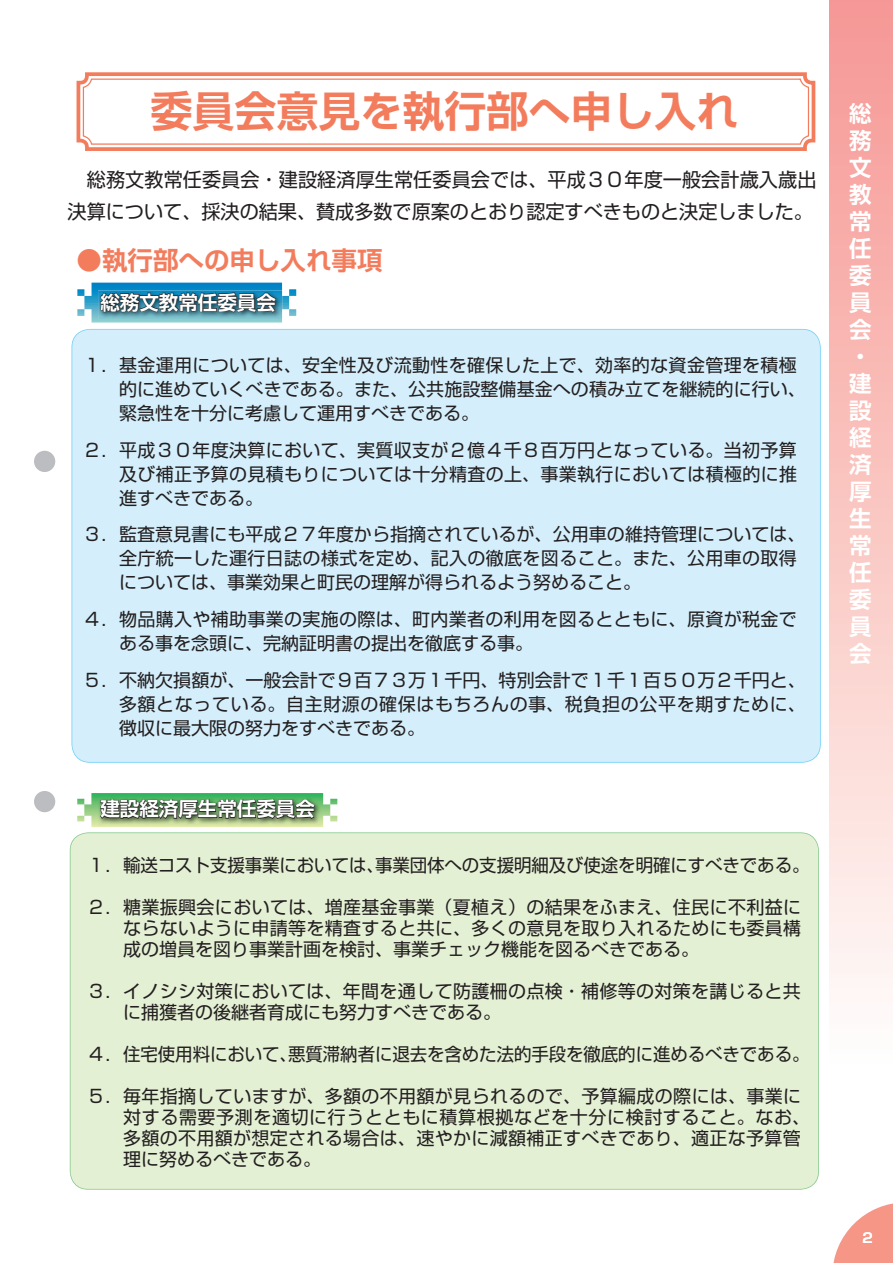
<style>
.page{position:relative;width:893px;height:1263px;background:#fff}
.page>*{position:absolute;margin:0;border:0;box-sizing:border-box;transform-origin:0 0}
.t1{font:700 42px "Shin Go Pro De";color:#f37c5d}
.t2{font:700 25.5px "Shin Go Pro De";color:#f37c5d}
.t3{font:700 22.5px/27px "Shin Go Pro De";color:#fff;text-align:justify}
.t4{font:19.5px/31.5px "Shin Go Pro";color:#231f20}
.t5{font:700 19.5px "Shin Go Pro De";color:#fff}
.t6{font:18px/24px "Shin Go Pro";letter-spacing:.02em;color:#231f20}
.t7{font:18px "Shin Go Pro";letter-spacing:-.005em;color:#231f20}
.t8{font:700 13.5px "Shin Go Pro De";color:#fff}
</style>
<div class="page">
<div style="left:829px;top:0;width:64px;height:1263px;background:linear-gradient(to bottom,#f69893,#fff)"></div>
<svg style="left:832px;top:1202px;width:61px;height:61px"></svg>
<div style="left:70px;top:832px;width:749px;height:358px;background:#e4f0d4"></div>
<div style="left:72px;top:329px;width:749px;height:434px;background:#d4effb"></div>
<svg style="left:77px;top:72px;width:738px;height:79px"></svg>
<svg style="left:83px;top:79px;width:726px;height:66px"></svg>
<svg style="left:77px;top:793px;width:261px;height:34px;background:#6b9165"></svg>
<svg style="left:77px;top:283px;width:220px;height:40px;background:#45859d"></svg>
<div style="left:34px;top:451px;width:21px;height:21px;background:#bcbdc0;border-radius:50%"></div>
<div style="left:34px;top:791px;width:21px;height:21px;background:#bcbdc0;border-radius:50%"></div>
<h1 class="t1" style="left:151px;top:77px;width:589px">委員会意見を執行部へ申し入れ</h1>
<p class="t4" style="left:68px;top:162px;width:750px">　総務文教常任委員会・建設経済厚生常任委員会では、平成３０年度一般会計歳入歳出決算について、採決の結果、賛成多数で原案のとおり認定すべきものと決定しました。</p>
<h2 class="t2" style="left:77px;top:239px;width:308px">●執行部への申し入れ事項</h2>
<p class="t5" style="left:100px;top:286px;width:177px">総務文教常任委員会</p>
<p class="t6" style="left:119px;top:351px;width:688px;text-indent:-36px">１．基金運用については、安全性及び流動性を確保した上で、効率的な資金管理を積極的に進めていくべきである。また、公共施設整備基金への積み立てを継続的に行い、緊急性を十分に考慮して運用すべきである。</p>
<p class="t6" style="left:119px;top:436px;width:679px;text-align:justify;text-indent:-36px">２．平成３０年度決算において、実質収支が２億４千８百万円となっている。当初予算及び補正予算の見積もりについては十分精査の上、事業執行においては積極的に推進すべきである。</p>
<p class="t6" style="left:119px;top:520px;width:688px;text-indent:-36px">３．監査意見書にも平成２７年度から指摘されているが、公用車の維持管理については、全庁統一した運行日誌の様式を定め、記入の徹底を図ること。また、公用車の取得については、事業効果と町民の理解が得られるよう努めること。</p>
<p class="t6" style="left:119px;top:605px;width:679px;text-indent:-36px">４．物品購入や補助事業の実施の際は、町内業者の利用を図るとともに、原資が税金である事を念頭に、完納証明書の提出を徹底する事。</p>
<p class="t6" style="left:119px;top:666px;width:688px;text-align:justify;text-indent:-36px">５．不納欠損額が、一般会計で９百７３万１千円、特別会計で１千１百５０万２千円と、多額となっている。自主財源の確保はもちろんの事、税負担の公平を期すために、徴収に最大限の努力をすべきである。</p>
<p class="t5" style="left:100px;top:793px;width:216px">建設経済厚生常任委員会</p>
<p class="t7" style="left:375px;top:850px;width:436px">事業団体への支援明細及び使途を明確にすべきである。</p>
<p class="t7" style="left:87px;top:850px;width:298px">１．輸送コスト支援事業においては、</p>
<p class="t6" style="left:123px;top:894px;width:679px;line-height:21px;text-align:justify;text-indent:-36px">２．糖業振興会においては、増産基金事業（夏植え）の結果をふまえ、住民に不利益にならないように申請等を精査すると共に、多くの意見を取り入れるためにも委員構成の増員を図り事業計画を検討、事業チェック機能を図るべきである。</p>
<p class="t6" style="left:123px;top:978px;width:679px;line-height:21px;text-indent:-36px">３．イノシシ対策においては、年間を通して防護柵の点検・補修等の対策を講じると共に捕獲者の後継者育成にも努力すべきである。</p>
<p class="t7" style="left:288px;top:1039px;width:523px">悪質滞納者に退去を含めた法的手段を徹底的に進めるべきである。</p>
<p class="t7" style="left:87px;top:1039px;width:211px">４．住宅使用料において、</p>
<p class="t6" style="left:123px;top:1083px;width:688px;line-height:21px;text-indent:-36px">５．毎年指摘していますが、多額の不用額が見られるので、予算編成の際には、事業に対する需要予測を適切に行うとともに積算根拠などを十分に検討すること。なお、多額の不用額が想定される場合は、速やかに減額補正すべきであり、適正な予算管理に努めるべきである。</p>
<p class="t3" style="left:849px;top:97px;width:24px">総務文教常任委員会</p>
<p class="t3" style="left:849px;top:340px;width:15px">・</p>
<p class="t3" style="left:849px;top:367px;width:24px">建設経済厚生常任委員会</p>
<p class="t8" style="left:862px;top:1226px;width:12px">2</p>
</div>
